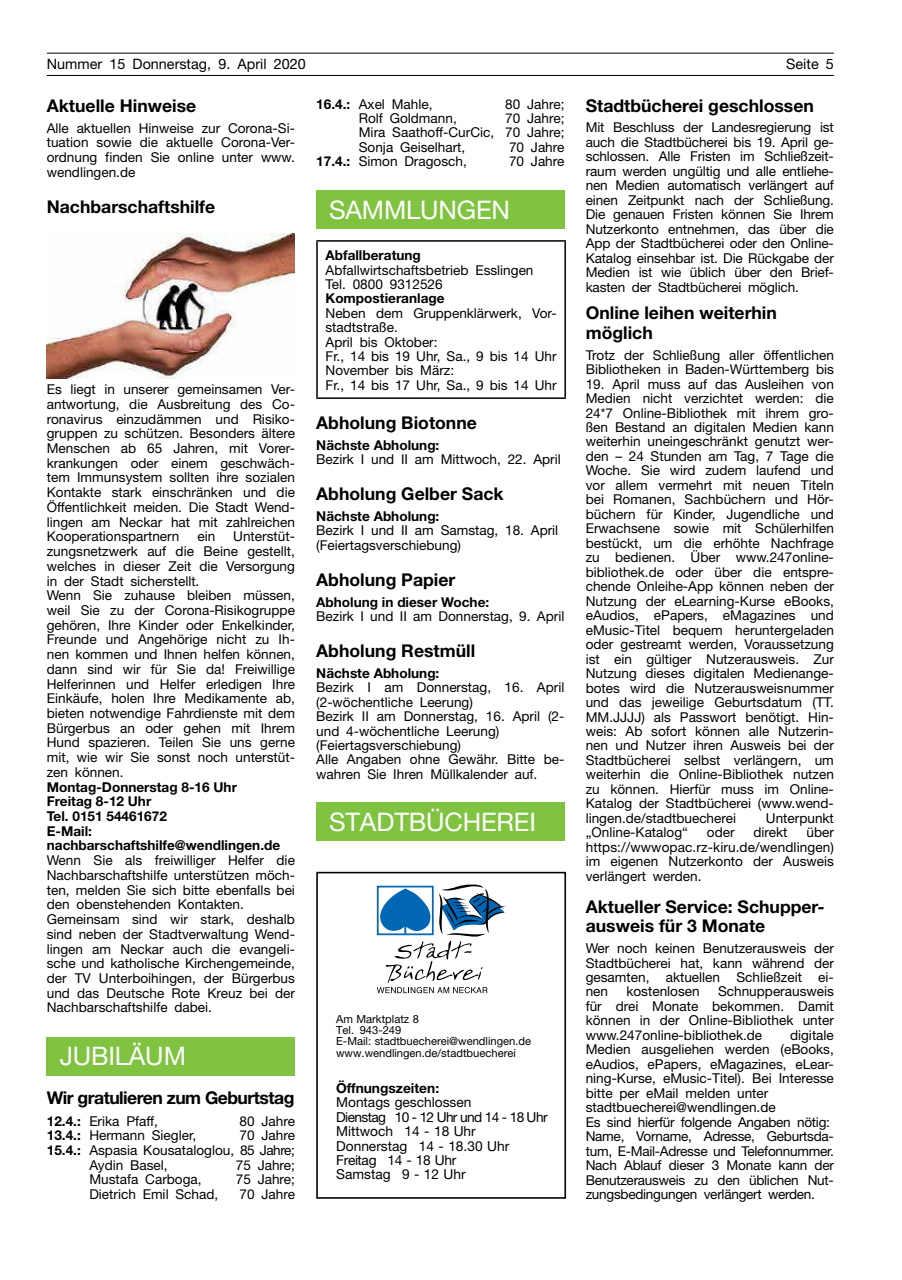
<style>
.page{position:relative;width:902px;height:1280px;background:#fff}
.page>*{position:absolute;margin:0;border:0;box-sizing:border-box;transform-origin:0 0}
.t1{font:25.65px "Helvetica Neue";letter-spacing:-.005em;color:#fff}
.t2{font:700 17.55px/19.4px "Helvetica Neue";color:#000}
.t3{font:700 17.55px "Helvetica Neue";letter-spacing:-.03em;color:#000}
.t4{font:14.4px "Helvetica Neue";color:#000}
.t5{font:13.8px/14.4px "Helvetica Neue";color:#000}
.t6{font:700 13.8px "Helvetica Neue";color:#000}
.t7{font:13.65px/14.4px "Helvetica Neue";color:#000;text-align:justify}
.t8{font:13.65px/14.4px "Helvetica Neue";letter-spacing:-.02em;color:#000}
.t9{font:700 13.65px/14.7px "Helvetica Neue";color:#000}
.t10{font:11.25px/11.1px "Helvetica Neue";color:#000}
.s1{font-weight:700}
</style>
<div class="page">
<hr style="left:47px;top:53px;width:786px;height:1px;background:#000">
<hr style="left:47px;top:75px;width:786px;height:1px;background:#000">
<div style="left:316px;top:190px;width:248px;height:38px;background:#80c341"></div>
<hr style="left:316px;top:240px;width:250px;height:2px;background:#000">
<hr style="left:316px;top:242px;width:2px;height:155px;background:#000">
<hr style="left:564px;top:242px;width:2px;height:155px;background:#000">
<hr style="left:316px;top:397px;width:250px;height:2px;background:#000">
<div style="left:316px;top:803px;width:248px;height:38px;background:#80c341"></div>
<div style="left:316px;top:872px;width:250px;height:327px;border:2px solid #000"></div>
<svg style="left:377px;top:884px;width:129px;height:109px"></svg>
<img style="left:47px;top:233px;width:248px;height:145px">
<div style="left:47px;top:1037px;width:248px;height:38px;background:#80c341"></div>
<p class="t4" style="left:47px;top:56px;width:260px">Nummer 15 Donnerstag, 9. April 2020</p>
<p class="t4" style="left:786px;top:56px;width:49px">Seite 5</p>
<p class="t7" style="left:316px;top:96px;width:118px"><span class="s1">16.4.:</span> Axel Mahle,</p>
<p class="t7" style="left:505px;top:96px;width:61px">80 Jahre;</p>
<p class="t7" style="left:359px;top:111px;width:99px">Rolf Goldmann,</p>
<p class="t2" style="left:585px;top:95px;width:230px">Stadtbücherei geschlossen</p>
<p class="t7" style="left:585px;top:120px;width:250px">Mit Beschluss der Landesregierung ist auch die Stadtbücherei bis 19. April ge&shy;schlossen. Alle Fristen im Schließzeit&shy;raum werden ungültig und alle entliehe&shy;nen Medien automatisch verlängert auf einen Zeitpunkt nach der Schließung.<br>Die genauen Fristen können Sie Ihrem Nutzerkonto entnehmen, das über die App der Stadtbücherei oder den Online-Katalog einsehbar ist. Die Rückgabe der Medien ist wie üblich über den Brief&shy;kasten der Stadtbücherei möglich.</p>
<p class="t2" style="left:585px;top:303px;width:193px">Online leihen weiterhin möglich</p>
<p class="t7" style="left:585px;top:347px;width:250px">Trotz der Schließung aller öffentlichen<br>Bibliotheken in Baden-Württemberg bis</p>
<p class="t7" style="left:585px;top:376px;width:250px">19. April muss auf das Ausleihen von Medien nicht verzichtet werden: die 24*7 Online-Bibliothek mit ihrem gro&shy;ßen Bestand an digitalen Medien kann weiterhin uneingeschränkt genutzt wer&shy;den – 24 Stunden am Tag, 7 Tage die Woche. Sie wird zudem laufend und vor allem vermehrt mit neuen Titeln bei Romanen, Sachbüchern und Hör&shy;büchern für Kinder, Jugendliche und Erwachsene sowie mit Schülerhilfen bestückt, um die erhöhte Nachfrage zu bedienen. Über www.247online&shy;bibliothek.de oder über die entspre&shy;chende Onleihe-App können neben der Nutzung der eLearning-Kurse eBooks, eAudios, ePapers, eMagazines und eMusic-Titel bequem heruntergeladen oder gestreamt werden, Voraussetzung ist ein gültiger Nutzerausweis. Zur Nutzung dieses digitalen Medienange&shy;botes wird die Nutzerausweisnummer und das jeweilige Geburtsdatum (TT.<br>MM.JJJJ) als Passwort benötigt. Hin&shy;weis: Ab sofort können alle Nutzerin&shy;nen und Nutzer ihren Ausweis bei der Stadtbücherei selbst verlängern, um weiterhin die Online-Bibliothek nutzen zu können. Hierfür muss im Online-Katalog der Stadtbücherei (www.wend&shy;lingen.de/stadtbuecherei</p>
<p class="t2" style="left:47px;top:95px;width:151px">Aktuelle Hinweise</p>
<p class="t7" style="left:47px;top:120px;width:250px">Alle aktuellen Hinweise zur Corona-Si&shy;tuation sowie die aktuelle Corona-Ver&shy;ordnung finden Sie online unter www. wendlingen.de</p>
<p class="t2" style="left:47px;top:197px;width:170px">Nachbarschaftshilfe</p>
<p class="t7" style="left:359px;top:111px;width:207px;text-indent:146px">70 Jahre; Mira Saathoff-CurCic, 70 Jahre; Sonja Geiselhart,</p>
<p class="t7" style="left:509px;top:139px;width:57px">70 Jahre</p>
<p class="t7" style="left:316px;top:154px;width:152px"><span class="s1">17.4.:</span> Simon Dragosch,</p>
<p class="t7" style="left:509px;top:154px;width:57px">70 Jahre</p>
<h1 class="t1" style="left:329px;top:194px;width:182px">SAMMLUNGEN</h1>
<p class="t9" style="left:325px;top:248px;width:97px">Abfallberatung</p>
<p class="t7" style="left:325px;top:262px;width:209px">Abfallwirtschaftsbetrieb Esslingen<br>Tel. 0800 9312526</p>
<p class="t9" style="left:325px;top:291px;width:120px">Kompostieranlage</p>
<p class="t7" style="left:325px;top:305px;width:233px;text-align:left">Neben dem Gruppenklärwerk, Vor&shy;stadtstraße.<br>April bis Oktober:<br>Fr., 14 bis 19 Uhr, Sa., 9 bis 14 Uhr<br>November bis März:<br>Fr., 14 bis 17 Uhr, Sa., 9 bis 14 Uhr</p>
<p class="t2" style="left:316px;top:412px;width:162px">Abholung Biotonne</p>
<p class="t9" style="left:316px;top:437px;width:125px">Nächste Abholung:</p>
<p class="t7" style="left:316px;top:452px;width:246px">Bezirk I und II am Mittwoch, 22. April</p>
<p class="t2" style="left:316px;top:484px;width:189px">Abholung Gelber Sack</p>
<p class="t9" style="left:316px;top:508px;width:125px">Nächste Abholung:</p>
<p class="t7" style="left:316px;top:523px;width:243px">Bezirk I und II am Samstag, 18. April (Feiertagsverschiebung)</p>
<p class="t2" style="left:316px;top:569px;width:141px">Abholung Papier</p>
<p class="t9" style="left:316px;top:594px;width:174px">Abholung in dieser Woche:</p>
<p class="t7" style="left:316px;top:609px;width:250px">Bezirk I und II am Donnerstag, 9. April</p>
<p class="t2" style="left:316px;top:641px;width:160px">Abholung Restmüll</p>
<p class="t9" style="left:316px;top:665px;width:125px">Nächste Abholung:</p>
<p class="t7" style="left:316px;top:680px;width:250px;text-align:left">Bezirk I am Donnerstag, 16. April (2-wöchentliche Leerung)<br>Bezirk II am Donnerstag, 16. April (2- und 4-wöchentliche Leerung) (Feiertagsverschiebung)<br>Alle Angaben ohne Gewähr. Bitte be&shy;wahren Sie Ihren Müllkalender auf.</p>
<h1 class="t1" style="left:329px;top:807px;width:208px">STADTBÜCHEREI</h1>
<p class="t7" style="left:47px;top:382px;width:250px">Es liegt in unserer gemeinsamen Ver&shy;antwortung, die Ausbreitung des Co&shy;ronavirus einzudämmen und Risiko&shy;gruppen zu schützen. Besonders ältere Menschen ab 65 Jahren, mit Vorer&shy;krankungen oder einem geschwäch&shy;tem Immunsystem sollten ihre sozialen Kontakte stark einschränken und die Öffentlichkeit meiden. Die Stadt Wend&shy;lingen am Neckar hat mit zahlreichen Kooperationspartnern</p>
<p class="t7" style="left:47px;top:529px;width:250px;text-align:left;text-indent:186px">Unterstüt&shy;zungsnetzwerk auf die Beine gestellt, welches in dieser Zeit die Versorgung in der Stadt sicherstellt.<br>Wenn Sie zuhause bleiben müssen, weil Sie zu der Corona-Risikogruppe gehören, Ihre Kinder oder Enkelkinder, Freunde und Angehörige nicht zu Ih&shy;nen kommen und Ihnen helfen können, dann sind wir für Sie da! Freiwillige Helferinnen und Helfer erledigen Ihre Einkäufe, holen Ihre Medikamente ab, bieten notwendige Fahrdienste mit dem Bürgerbus an oder gehen mit Ihrem Hund spazieren. Teilen Sie uns gerne mit, wie wir Sie sonst noch unterstüt&shy;zen können.</p>
<p class="t9" style="left:47px;top:779px;width:235px">Montag-Donnerstag 8-16 Uhr<br>Freitag 8-12 Uhr<br>Tel. 0151 54461672<br>E-Mail: nachbarschaftshilfe@wendlingen.de</p>
<p class="t7" style="left:47px;top:853px;width:250px;text-align:left">Wenn Sie als freiwilliger Helfer die Nachbarschaftshilfe unterstützen möch&shy;ten, melden Sie sich bitte ebenfalls bei den obenstehenden Kontakten.<br>Gemeinsam sind wir stark, deshalb sind neben der Stadtverwaltung Wend&shy;lingen am Neckar auch die evangeli&shy;sche und katholische Kirchengemeinde, der TV Unterboihingen, der Bürgerbus und das Deutsche Rote Kreuz bei der Nachbarschaftshilfe dabei.</p>
<h1 class="t1" style="left:60px;top:1041px;width:128px">JUBILÄUM</h1>
<p class="t3" style="left:47px;top:1087px;width:249px">Wir gratulieren zum Geburtstag</p>
<p class="t7" style="left:47px;top:1113px;width:113px"><span class="s1">12.4.:</span> Erika Pfaff,</p>
<p class="t7" style="left:239px;top:1113px;width:57px">80 Jahre</p>
<p class="t7" style="left:47px;top:1128px;width:151px"><span class="s1">13.4.:</span> Hermann Siegler,</p>
<p class="t7" style="left:239px;top:1128px;width:57px">70 Jahre</p>
<p class="t7" style="left:47px;top:1143px;width:250px"><span class="s1">15.4.:</span> Aspasia Kousataloglou, 85 Jahre;</p>
<p class="t7" style="left:89px;top:1157px;width:80px">Aydin Basel,</p>
<p class="t7" style="left:236px;top:1157px;width:61px">75 Jahre;</p>
<p class="t7" style="left:89px;top:1172px;width:114px">Mustafa Carboga,</p>
<p class="t7" style="left:236px;top:1172px;width:61px">75 Jahre;</p>
<p class="t7" style="left:89px;top:1187px;width:130px">Dietrich Emil Schad,</p>
<p class="t7" style="left:239px;top:1187px;width:57px">70 Jahre</p>
<p class="t7" style="left:197px;top:529px;width:19px">ein</p>
<p class="t7" style="left:765px;top:811px;width:69px">Unterpunkt</p>
<p class="t7" style="left:585px;top:825px;width:104px">„Online-Katalog“</p>
<p class="t7" style="left:706px;top:825px;width:29px">oder</p>
<p class="t7" style="left:753px;top:825px;width:35px">direkt</p>
<p class="t7" style="left:585px;top:825px;width:250px;text-indent:221px">über https://wwwopac.rz-kiru.de/wendlingen) im eigenen Nutzerkonto der Ausweis verlängert werden.</p>
<p class="t2" style="left:585px;top:896px;width:240px">Aktueller Service: Schupper&shy;ausweis für 3 Monate</p>
<p class="t7" style="left:585px;top:941px;width:250px">Wer noch keinen Benutzerausweis der Stadtbücherei hat, kann während der gesamten, aktuellen Schließzeit ei&shy;nen</p>
<p class="t7" style="left:585px;top:984px;width:250px;text-indent:132px">Schnupperausweis für drei Monate bekommen. Damit können in der Online-Bibliothek unter www.247online-bibliothek.de</p>
<p class="t7" style="left:626px;top:984px;width:75px">kostenlosen</p>
<p class="t10" style="left:336px;top:1013px;width:196px">Am Marktplatz 8<br>Tel. 943-249<br>E-Mail: stadtbuecherei@wendlingen.de</p>
<p class="t10" style="left:336px;top:1048px;width:181px">www.wendlingen.de/stadtbuecherei</p>
<p class="t6" style="left:336px;top:1079px;width:104px">Öffnungszeiten:</p>
<p class="t5" style="left:336px;top:1095px;width:213px">Montags geschlossen<br>Dienstag 10 - 12 Uhr und 14 - 18 Uhr<br>Mittwoch 14 - 18 Uhr<br>Donnerstag 14 - 18.30 Uhr<br>Freitag 14 - 18 Uhr<br>Samstag 9 - 12 Uhr</p>
<p class="t8" style="left:585px;top:1028px;width:250px;text-indent:204px">digitale Medien ausgeliehen werden (eBooks, eAudios, ePapers, eMagazines, eLear&shy;ning-Kurse, eMusic-Titel). Bei Interesse bitte per eMail melden unter stadtbuecherei@wendlingen.de<br>Es sind hierfür folgende Angaben nötig:<br>Name, Vorname, Adresse, Geburtsda&shy;tum, E-Mail-Adresse und Telefonnummer.<br>Nach Ablauf dieser 3 Monate kann der Benutzerausweis zu den üblichen Nut&shy;zungsbedingungen verlängert werden.</p>
</div>
